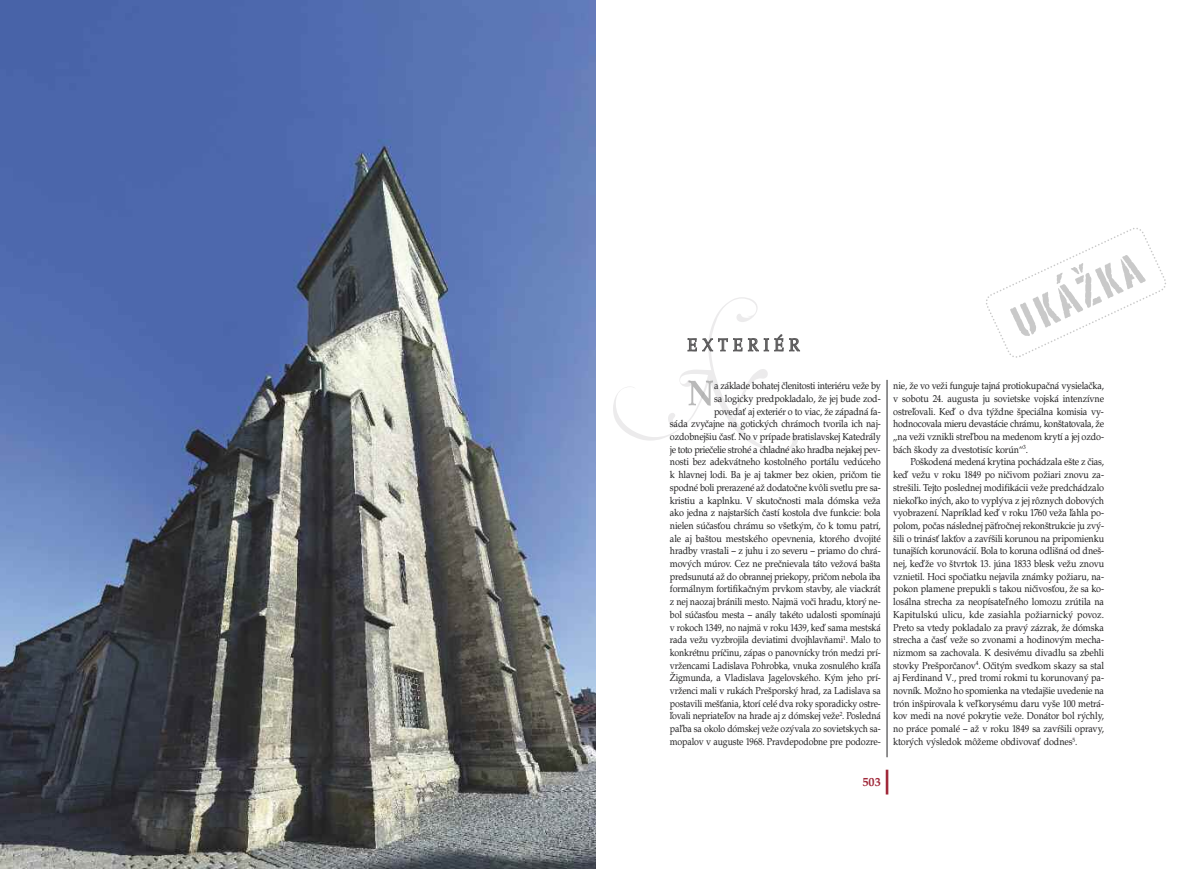
<style>
.page{position:relative;width:1191px;height:869px;background:#fff}
.page>*{position:absolute;margin:0;border:0;box-sizing:border-box;transform-origin:0 0}
.t1{font:52.5px "Portago ITCTT";color:#c9c9c9}
.t2{font:17.5px "Paltus Antiqua Nox LCE";letter-spacing:.335em;color:#5d5c5d;scale:.9 1}
.t3{font:700 12.25px "Paltus Antiqua Nox LCE";color:#a0293a}
.t4{font:10.06px/12.7px "Paltus Antiqua Nox LCE";letter-spacing:-.015em;color:#272627;text-align:justify;scale:.9 1}
</style>
<div class="page">
<img style="left:0;top:0;width:595px;height:868px">
<svg style="left:613px;top:297px;width:185px;height:154px"></svg>
<hr style="left:886px;top:379px;width:1px;height:377px;background:#272627">
<hr style="left:885px;top:769px;width:3px;height:25px;background:#a0293a">
<svg style="left:986px;top:228px;width:180px;height:129px"></svg>
<h2 class="t2" style="left:687px;top:334px;width:126px">EXTERIÉR</h2>
<h1 class="t1" style="left:1000px;top:292px;width:139px;rotate:-25deg">ukážka</h1>
<p class="t4" style="left:670px;top:379px;width:236px;text-align:right">a základe bohatej členitosti interiéru veže by<br>sa logicky predpokladalo, že jej bude zod-<br>povedať aj exteriér o to viac, že západná fa-<br>sáda zvyčajne na gotických chrámoch tvorila ich naj&shy;ozdobnejšiu časť. No v prípade bratislavskej Katedrály je toto priečelie strohé a chladné ako hradba nejakej pev&shy;nosti bez adekvátneho kostolného portálu vedúceho k hlavnej lodi. Ba je aj takmer bez okien, pričom tie spodné boli prerazené až dodatočne kvôli svetlu pre sa&shy;kristiu a kaplnku. V skutočnosti mala dómska veža ako jedna z najstarších častí kostola dve funkcie: bola nielen súčasťou chrámu so všetkým, čo k tomu patrí, ale aj baštou mestského opevnenia, ktorého dvojité hradby vrastali – z juhu i zo severu – priamo do chrá&shy;mových múrov. Cez ne prečnievala táto vežová bašta predsunutá až do obrannej priekopy, pričom nebola iba formálnym fortifikačným prvkom stavby, ale viackrát z nej naozaj bránili mesto. Najmä voči hradu, ktorý ne&shy;bol súčasťou mesta – anály takéto udalosti spomínajú v rokoch 1349, no najmä v roku 1439, keď sama mestská rada vežu vyzbrojila deviatimi dvojhlavňami<sup>1</sup>. Malo to konkrétnu príčinu, zápas o panovnícky trón medzi prí&shy;vržencami Ladislava Pohrobka, vnuka zosnulého kráľa Žigmunda, a Vladislava Jagelovského. Kým jeho prí&shy;vrženci mali v rukách Prešporský hrad, za Ladislava sa postavili mešťania, ktorí celé dva roky sporadicky ostre&shy;ľovali nepriateľov na hrade aj z dómskej veže<sup>2</sup>. Posledná paľba sa okolo dómskej veže ozývala zo sovietskych sa&shy;mopalov v auguste 1968. Pravdepodobne pre podozre-</p>
<p class="t4" style="left:893px;top:379px;width:236px">nie, že vo veži funguje tajná protiokupačná vysielačka, v sobotu 24. augusta ju sovietske vojská intenzívne ostreľovali. Keď o dva týždne špeciálna komisia vy&shy;hodnocovala mieru devastácie chrámu, konštatovala, že „na veži vznikli streľbou na medenom krytí a jej ozdo&shy;bách škody za dvestotisíc korún“<sup>3</sup>.</p>
<p class="t4" style="left:893px;top:455px;width:236px;text-indent:17px">Poškodená medená krytina pochádzala ešte z čias, keď vežu v roku 1849 po ničivom požiari znovu za&shy;strešili. Tejto poslednej modifikácii veže predchádzalo niekoľko iných, ako to vyplýva z jej rôznych dobových vyobrazení. Napríklad keď v roku 1760 veža ľahla po&shy;polom, počas následnej päťročnej rekonštrukcie ju zvý&shy;šili o trinásť lakťov a zavŕšili korunou na pripomienku tunajších korunovácií. Bola to koruna odlišná od dneš&shy;nej, keďže vo štvrtok 13. júna 1833 blesk vežu znovu vznietil. Hoci spočiatku nejavila známky požiaru, na&shy;pokon plamene prepukli s takou ničivosťou, že sa ko&shy;losálna strecha za neopísateľného lomozu zrútila na Kapitulskú ulicu, kde zasiahla požiarnický povoz.<br>Preto sa vtedy pokladalo za pravý zázrak, že dómska strecha a časť veže so zvonami a hodinovým mecha&shy;nizmom sa zachovala. K desivému divadlu sa zbehli stovky Prešporčanov<sup>4</sup>. Očitým svedkom skazy sa stal aj Ferdinand V., pred tromi rokmi tu korunovaný pa&shy;novník. Možno ho spomienka na vtedajšie uvedenie na trón inšpirovala k veľkorysému daru vyše 100 metrá&shy;kov medi na nové pokrytie veže. Donátor bol rýchly, no práce pomalé – až v roku 1849 sa zavŕšili opravy, ktorých výsledok môžeme obdivovať dodnes<sup>5</sup>.</p>
<p class="t3" style="left:862px;top:774px;width:20px">503</p>
</div>
